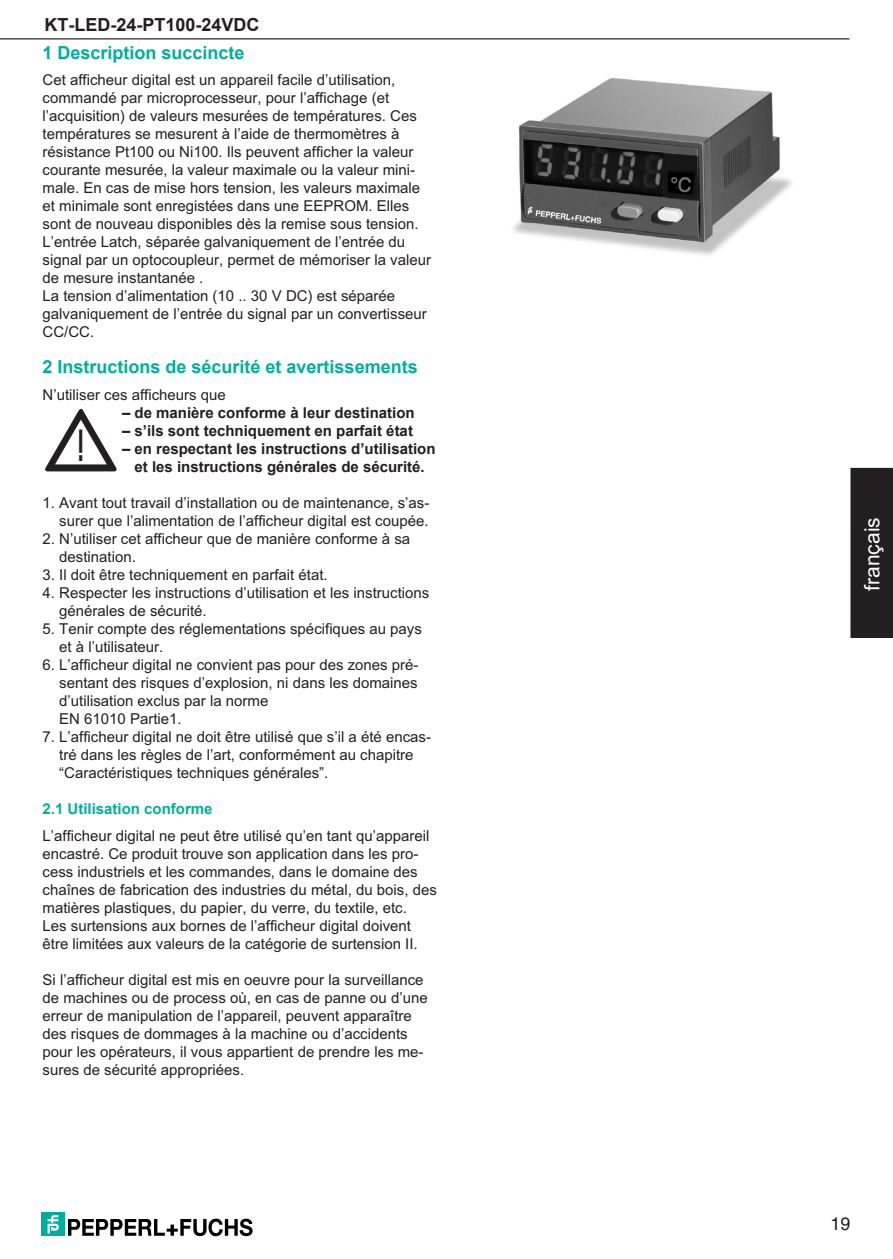
<style>
.page{position:relative;width:893px;height:1259px;background:#fff}
.page>*{position:absolute;margin:0;border:0;box-sizing:border-box;transform-origin:0 0}
.t1{font:44.1px "Avant Garde Bk BT";color:#231f20}
.t2{font:21px "Arial";color:#fff}
.t3{font:700 18px "Arial";color:#00ae9d}
.t4{font:700 18px "Arial";color:#231f20}
.t5{font:condensed 18px "Helvetica";color:#231f20}
.t6{font:15px/18px "Arial";color:#231f20}
.t7{font:700 15px/18px "Arial";color:#231f20;text-align:center}
.t8{font:700 15px "Arial";color:#00ae9d}
</style>
<div class="page">
<svg style="left:68px;top:1218px;width:185px;height:18px"></svg>
<div style="left:42px;top:1212px;width:23px;height:23px;background:#00ae9d"></div>
<svg style="left:48px;top:1215px;width:11px;height:18px"></svg>
<hr style="left:0;top:38px;width:849px;height:1px;background:#231f20">
<div style="left:850px;top:468px;width:43px;height:170px;background:#231f20"></div>
<svg style="left:46px;top:409px;width:70px;height:62px"></svg>
<img style="left:513px;top:78px;width:279px;height:177px">
<p class="t4" style="left:45px;top:13px;width:217px">KT-LED-24-PT100-24VDC</p>
<p class="t3" style="left:43px;top:41px;width:204px">1 Description succincte</p>
<p class="t6" style="left:43px;top:71px;width:390px">Cet afficheur digital est un appareil facile d’utilisation, commandé par microprocesseur, pour l’affichage (et l’acquisition) de valeurs mesurées de températures. Ces températures se mesurent à l’aide de thermomètres à résistance Pt100 ou Ni100. Ils peuvent afficher la valeur courante mesurée, la valeur maximale ou la valeur mini&shy;male. En cas de mise hors tension, les valeurs maximale et minimale sont enregistées dans une EEPROM. Elles sont de nouveau disponibles dès la remise sous tension.<br>L’entrée Latch, séparée galvaniquement de l’entrée du signal par un optocoupleur, permet de mémoriser la valeur de mesure instantanée .<br>La tension d’alimentation (10 .. 30 V DC) est séparée galvaniquement de l’entrée du signal par un convertisseur CC/CC.</p>
<p class="t3" style="left:43px;top:355px;width:377px">2 Instructions de sécurité et avertissements</p>
<p class="t6" style="left:43px;top:386px;width:185px">N’utiliser ces afficheurs que</p>
<p class="t7" style="left:122px;top:404px;width:294px">– de manière conforme à leur destination</p>
<p class="t7" style="left:122px;top:422px;width:292px">– s’ils sont techniquement en parfait état</p>
<p class="t7" style="left:122px;top:440px;width:315px">– en respectant les instructions d’utilisation et les instructions générales de sécurité.</p>
<p class="t6" style="left:43px;top:494px;width:388px;text-align:right">1. Avant tout travail d’installation ou de maintenance, s’as&shy;surer que l’alimentation de l’afficheur digital est coupée.</p>
<p class="t6" style="left:59px;top:530px;width:352px;text-indent:-17px">2. N’utiliser cet afficheur que de manière conforme à sa destination.</p>
<p class="t6" style="left:43px;top:566px;width:287px">3. Il doit être techniquement en parfait état.</p>
<p class="t6" style="left:59px;top:584px;width:372px;text-indent:-17px">4. Respecter les instructions d’utilisation et les instructions générales de sécurité.</p>
<p class="t6" style="left:59px;top:620px;width:364px;text-indent:-17px">5. Tenir compte des réglementations spécifiques au pays et à l’utilisateur.</p>
<p class="t6" style="left:59px;top:656px;width:361px;text-indent:-17px">6. L’afficheur digital ne convient pas pour des zones pré&shy;sentant des risques d’explosion, ni dans les domaines d’utilisation exclus par la norme<br>EN 61010 Partie1.</p>
<p class="t6" style="left:59px;top:728px;width:373px;text-indent:-17px">7. L’afficheur digital ne doit être utilisé que s’il a été encas&shy;tré dans les règles de l’art, conformément au chapitre “Caractéristiques techniques générales”.</p>
<p class="t8" style="left:43px;top:799px;width:172px">2.1 Utilisation conforme</p>
<p class="t6" style="left:43px;top:826px;width:396px">L’afficheur digital ne peut être utilisé qu’en tant qu’appareil encastré. Ce produit trouve son application dans les pro&shy;cess industriels et les commandes, dans le domaine des chaînes de fabrication des industries du métal, du bois, des matières plastiques, du papier, du verre, du textile, etc.<br>Les surtensions aux bornes de l’afficheur digital doivent être limitées aux valeurs de la catégorie de surtension II.</p>
<p class="t6" style="left:43px;top:970px;width:387px">Si l’afficheur digital est mis en oeuvre pour la surveillance de machines ou de process où, en cas de panne ou d’une erreur de manipulation de l’appareil, peuvent apparaître des risques de dommages à la machine ou d’accidents pour les opérateurs, il vous appartient de prendre les me&shy;sures de sécurité appropriées.</p>
<h1 class="t1" style="left:75px;top:417px;width:14px">!</h1>
<h2 class="t2" style="left:860px;top:591px;width:75px;rotate:-90deg">français</h2>
<p class="t5" style="left:830px;top:1213px;width:22px">19</p>
</div>
